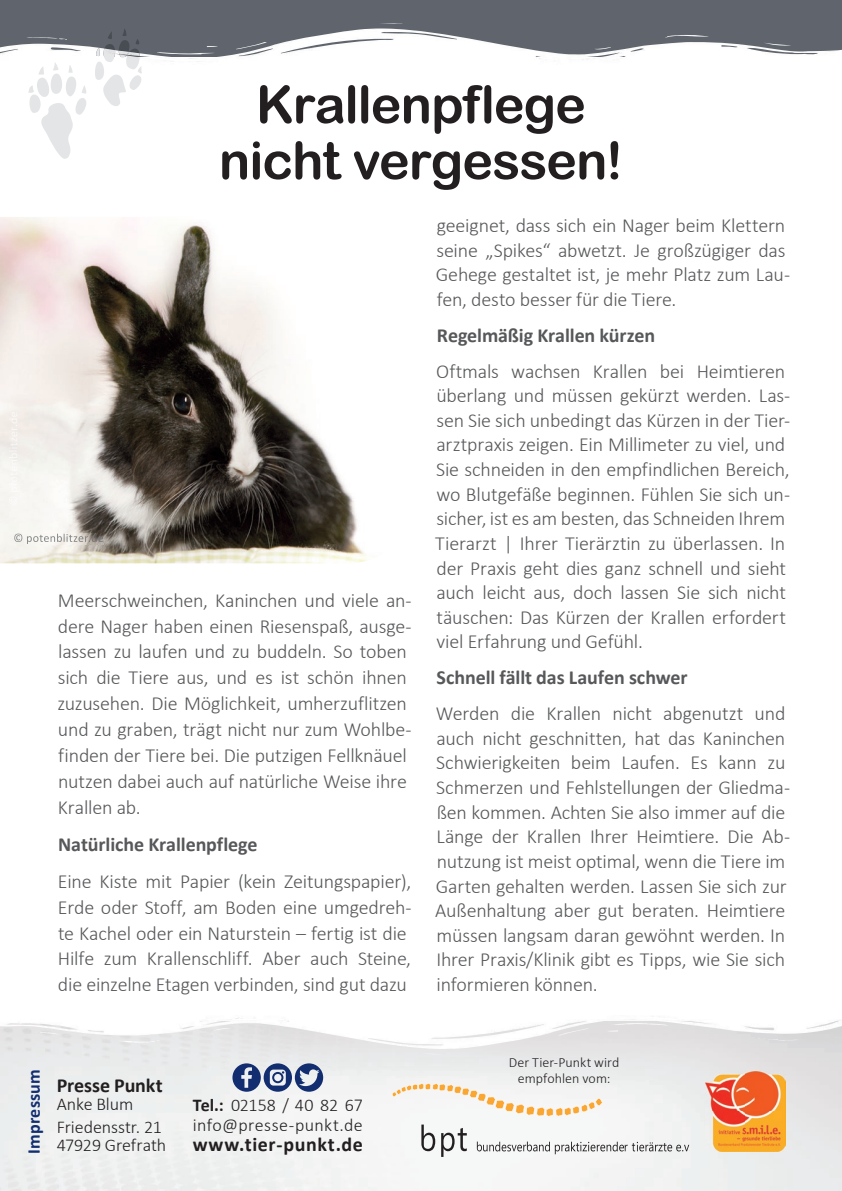
<style>
.page{position:relative;width:842px;height:1191px;background:#fff}
.page>*{position:absolute;margin:0;border:0;box-sizing:border-box;transform-origin:0 0}
.t1{font:52px/56px "Arial Rounded MT Bold";letter-spacing:-.02em;color:#231f20;text-align:center}
.t2{font:300 20px/24.6px "Calibri";letter-spacing:-.01em;color:#57585a}
.t3{font:700 20px "Calibri";letter-spacing:-.005em;color:#57585a}
.t4{font:700 20px "Calibri";letter-spacing:.025em;color:#231f20}
.t5{font:700 20px "Calibri";letter-spacing:-.005em;color:#231f20}
.t6{font:300 18px/20px "Calibri";letter-spacing:.02em;color:#231f20}
.t7{font:300 18px/23.6px "Calibri";color:#231f20}
.t8{font:700 18px "Calibri";letter-spacing:.015em;color:#122d70}
.t9{font:300 14px/16px "Calibri";letter-spacing:.005em;color:#231f20;text-align:center}
.s1{font-weight:700}
</style>
<div class="page">
<img style="left:0;top:1056px;width:842px;height:135px">
<svg style="left:232px;top:1063px;width:91px;height:28px"></svg>
<div style="left:0;top:0;width:842px;height:57px;background:#60656d"></div>
<img style="left:142px;top:23px;width:700px;height:39px">
<img style="left:706px;top:1071px;width:79px;height:80px">
<svg style="left:477px;top:1141px;width:214px;height:13px"></svg>
<svg style="left:421px;top:1124px;width:14px;height:27px"></svg>
<svg style="left:441px;top:1127px;width:26px;height:30px"></svg>
<svg style="left:392px;top:1083px;width:211px;height:33px"></svg>
<svg style="left:28px;top:63px;width:58px;height:96px"></svg>
<svg style="left:95px;top:29px;width:47px;height:77px"></svg>
<img style="left:0;top:217px;width:367px;height:346px">
<img style="left:9px;top:412px;width:10px;height:92px">
<img style="left:14px;top:533px;width:89px;height:11px">
<h1 class="t1" style="left:219px;top:76px;width:406px">Krallenpflege nicht vergessen!</h1>
<p class="t2" style="left:57px;top:587px;width:356px;line-height:25.8px">Meerschweinchen, Kaninchen und viele an&shy;dere Nager haben einen Riesenspaß, ausge&shy;lassen zu laufen und zu buddeln. So toben sich die Tiere aus, und es ist schön ihnen zuzusehen. Die Möglichkeit, umherzuflitzen und zu graben, trägt nicht nur zum Wohlbe&shy;finden der Tiere bei. Die putzigen Fellknäuel nutzen dabei auch auf natürliche Weise ihre Krallen ab.</p>
<p class="t3" style="left:58px;top:830px;width:201px">Natürliche Krallenpflege</p>
<p class="t2" style="left:58px;top:868px;width:355px;line-height:25.8px">Eine Kiste mit Papier (kein Zeitungspapier), Erde oder Stoff, am Boden eine umgedreh&shy;te Kachel oder ein Naturstein – fertig ist die Hilfe zum Krallenschliff. Aber auch Steine, die einzelne Etagen verbinden, sind gut dazu</p>
<p class="t2" style="left:436px;top:213px;width:356px">geeignet, dass sich ein Nager beim Klettern seine „Spikes“ abwetzt. Je großzügiger das Gehege gestaltet ist, je mehr Platz zum Lau&shy;fen, desto besser für die Tiere.</p>
<p class="t3" style="left:437px;top:321px;width:220px">Regelmäßig Krallen kürzen</p>
<p class="t2" style="left:435px;top:358px;width:356px">Oftmals wachsen Krallen bei Heimtieren überlang und müssen gekürzt werden. Las&shy;sen Sie sich unbedingt das Kürzen in der Tier&shy;arztpraxis zeigen. Ein Millimeter zu viel, und Sie schneiden in den empfindlichen Bereich, wo Blutgefäße beginnen. Fühlen Sie sich un&shy;sicher, ist es am besten, das Schneiden Ihrem Tierarzt | Ihrer Tierärztin zu überlassen. In der Praxis geht dies ganz schnell und sieht auch leicht aus, doch lassen Sie sich nicht täuschen: Das Kürzen der Krallen erfordert viel Erfahrung und Gefühl.</p>
<p class="t3" style="left:437px;top:663px;width:252px">Schnell fällt das Laufen schwer</p>
<p class="t2" style="left:435px;top:701px;width:356px">Werden die Krallen nicht abgenutzt und auch nicht geschnitten, hat das Kaninchen Schwierigkeiten beim Laufen. Es kann zu Schmerzen und Fehlstellungen der Gliedma&shy;ßen kommen. Achten Sie also immer auf die Länge der Krallen Ihrer Heimtiere. Die Ab&shy;nutzung ist meist optimal, wenn die Tiere im Garten gehalten werden. Lassen Sie sich zur Außenhaltung aber gut beraten. Heimtiere müssen langsam daran gewöhnt werden. In Ihrer Praxis/Klinik gibt es Tipps, wie Sie sich informieren können.</p>
<p class="t8" style="left:21px;top:1154px;width:87px;rotate:-90deg">Impressum</p>
<p class="t5" style="left:57px;top:1070px;width:108px">Presse Punkt</p>
<p class="t7" style="left:57px;top:1091px;width:107px">Anke Blum<br>Friedensstr. 21</p>
<p class="t7" style="left:57px;top:1133px;width:111px">47929 Grefrath</p>
<p class="t6" style="left:193px;top:1095px;width:172px"><span class="s1">Tel.:</span> 02158 / 40 82 67 info@presse-punkt.de</p>
<p class="t4" style="left:193px;top:1130px;width:172px">www.tier-punkt.de</p>
<p class="t9" style="left:509px;top:1054px;width:112px">Der Tier-Punkt wird empfohlen vom:</p>
</div>
